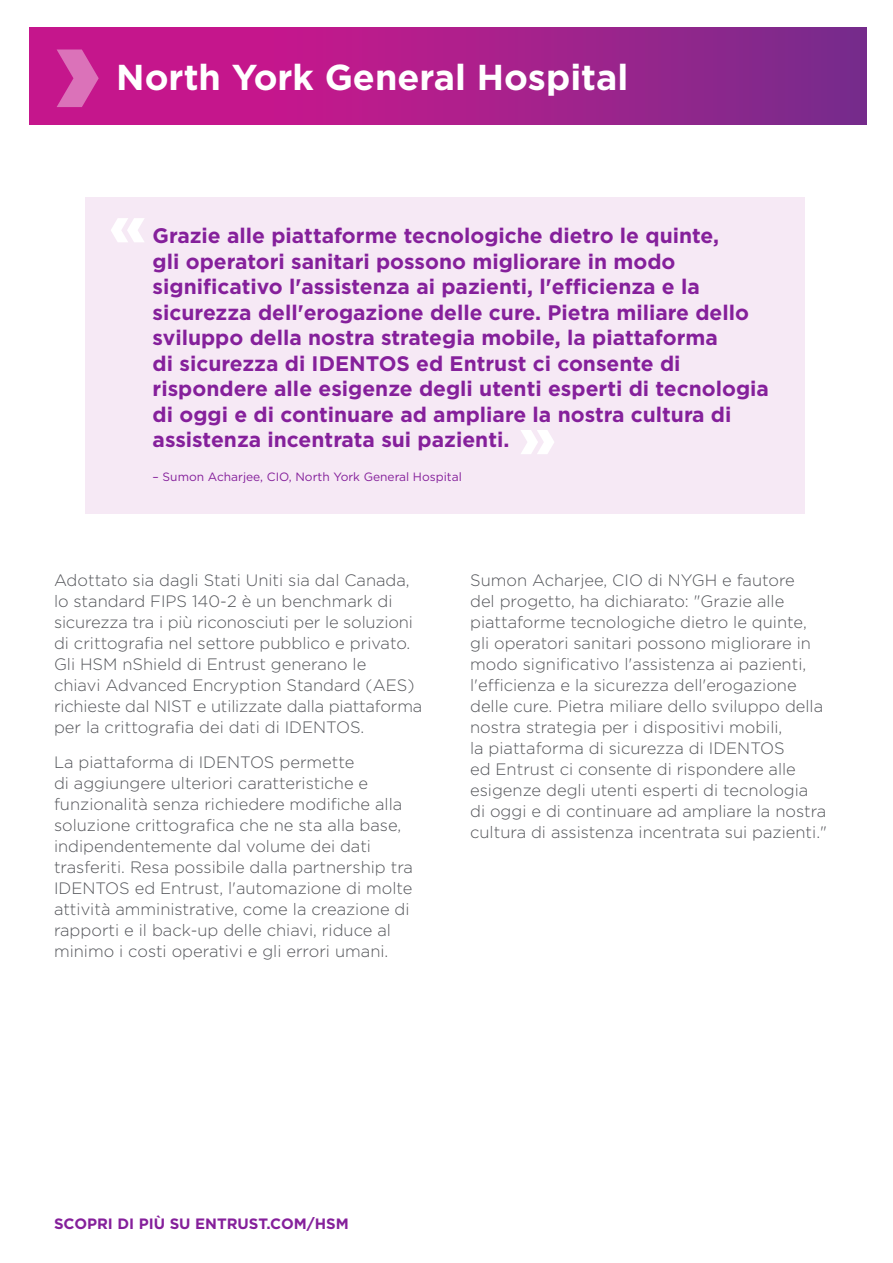
<style>
.page{position:relative;width:893px;height:1263px;background:#fff}
.page>*{position:absolute;margin:0;border:0;box-sizing:border-box;transform-origin:0 0}
.t1{font:700 36px "Gotham";color:#fff}
.t2{font:700 21px/25.5px "Gotham";color:#85209b}
.t3{font:300 16.5px/21px "Gotham";color:#54555a}
.t4{font:700 15px "Gotham";color:#85209b}
.t5{font:12px "Gotham";color:#85209b}
</style>
<div class="page">
<div style="left:85px;top:198px;width:720px;height:316px;background:#f6e9f5"></div>
<svg style="left:521px;top:430px;width:33px;height:24px"></svg>
<svg style="left:111px;top:218px;width:33px;height:24px"></svg>
<svg style="left:30px;top:27px;width:837px;height:98px;background:#a91e8b"></svg>
<svg style="left:57px;top:50px;width:42px;height:57px;background:#d24da7"></svg>
<h1 class="t1" style="left:116px;top:54px;width:513px">North York General Hospital</h1>
<p class="t2" style="left:153px;top:223px;width:618px">Grazie alle piattaforme tecnologiche dietro le quinte,<br>gli operatori sanitari possono migliorare in modo significativo l'assistenza ai pazienti, l'efficienza e la sicurezza dell'erogazione delle cure. Pietra miliare dello sviluppo della nostra strategia mobile, la piattaforma<br>di sicurezza di IDENTOS ed Entrust ci consente di rispondere alle esigenze degli utenti esperti di tecnologia di oggi e di continuare ad ampliare la nostra cultura di assistenza incentrata sui pazienti.</p>
<p class="t5" style="left:153px;top:469px;width:311px">– Sumon Acharjee, CIO, North York General Hospital</p>
<p class="t3" style="left:54px;top:569px;width:370px">Adottato sia dagli Stati Uniti sia dal Canada, lo standard FIPS 140-2 è un benchmark di sicurezza tra i più riconosciuti per le soluzioni di crittografia nel settore pubblico e privato.<br>Gli HSM nShield di Entrust generano le<br>chiavi Advanced Encryption Standard (AES) richieste dal NIST e utilizzate dalla piattaforma per la crittografia dei dati di IDENTOS.</p>
<p class="t3" style="left:54px;top:751px;width:361px">La piattaforma di IDENTOS permette<br>di aggiungere ulteriori caratteristiche e funzionalità senza richiedere modifiche alla soluzione crittografica che ne sta alla base, indipendentemente dal volume dei dati trasferiti. Resa possibile dalla partnership tra IDENTOS ed Entrust, l'automazione di molte attività amministrative, come la creazione di rapporti e il back-up delle chiavi, riduce al minimo i costi operativi e gli errori umani.</p>
<p class="t3" style="left:470px;top:569px;width:358px">Sumon Acharjee, CIO di NYGH e fautore<br>del progetto, ha dichiarato: "Grazie alle piattaforme tecnologiche dietro le quinte, gli operatori sanitari possono migliorare in modo significativo l'assistenza ai pazienti, l'efficienza e la sicurezza dell'erogazione delle cure. Pietra miliare dello sviluppo della nostra strategia per i dispositivi mobili,<br>la piattaforma di sicurezza di IDENTOS<br>ed Entrust ci consente di rispondere alle esigenze degli utenti esperti di tecnologia di oggi e di continuare ad ampliare la nostra cultura di assistenza incentrata sui pazienti."</p>
<p class="t4" style="left:54px;top:1214px;width:296px">SCOPRI DI PIÙ SU ENTRUST.COM/HSM</p>
</div>
